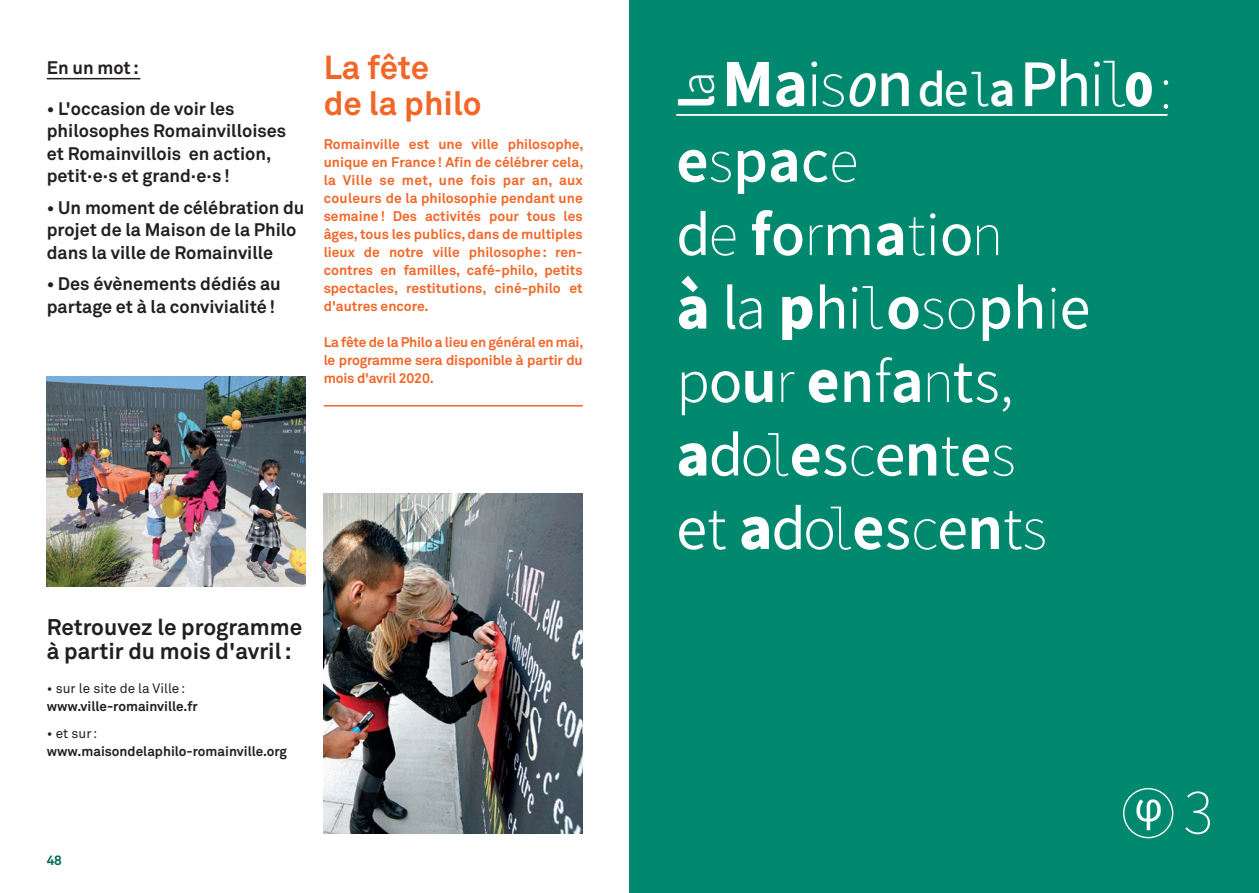
<style>
.page{position:relative;width:1259px;height:893px;background:#fff}
.page>*{position:absolute;margin:0;border:0;box-sizing:border-box;transform-origin:0 0}
.t1{font:700 59.25px "Noto Sans SC";color:#fff}
.t2{font:100 55.5px/73.5px "Noto Sans SC";color:#fff}
.t3{font:700 44.55px "Noto Sans SC";color:#fff}
.t4{font:39.45px "Noto Sans";color:#fff}
.t5{font:700 33px/36px "Akkurat";color:#f26628}
.t6{font:700 22.5px/24px "Akkurat";color:#231f20}
.t7{font:700 18px/22.5px "Akkurat";color:#231f20}
.t8{font:700 13.8px/18px "Akkurat";letter-spacing:-.01em;color:#f26628;text-align:justify}
.t9{font:700 13.5px "Akkurat";color:#231f20}
.t10{font:13.5px "Akkurat";color:#231f20}
.t11{font:700 13.5px "Akkurat";color:#006c58}
.s1{font-weight:300}
.s2{font-weight:900}
.s3{font-weight:100}
.s4{font-weight:400;font-style:italic}
.s5{font-weight:500}
.s6{font-weight:500;font-size:44.55px}
.s7{font-weight:400;font-size:44.55px}
.s8{font-weight:300;font-size:44.55px}
.s9{font-size:44.55px}
.s10{font-weight:400}
.s11{font-weight:700}
.s12{font-family:"Noto Sans SC";font-weight:100;font-size:57px}
</style>
<div class="page">
<hr style="left:47px;top:78px;width:93px;height:1px;background:#231f20">
<hr style="left:324px;top:405px;width:259px;height:2px;background:#f26628">
<img style="left:324px;top:494px;width:259px;height:339px">
<img style="left:47px;top:376px;width:259px;height:211px">
<div style="left:629px;top:0;width:630px;height:893px;background:#00896e"></div>
<hr style="left:676px;top:114px;width:491px;height:2px;background:#fff">
<div style="left:1123px;top:788px;width:50px;height:50px;border:1px solid #fff;border-radius:50%"></div>
<h3 class="t7" style="left:47px;top:57px;width:94px">En un mot :</h3>
<h3 class="t7" style="left:47px;top:97px;width:241px">• L'occasion de voir les philosophes Romainvilloises et Romainvillois en action, petit·e·s et grand·e·s!</h3>
<h3 class="t7" style="left:47px;top:196px;width:259px">• Un moment de célébration du projet de la Maison de la Philo dans la ville de Romainville</h3>
<h3 class="t7" style="left:47px;top:273px;width:235px">• Des évènements dédiés au partage et à la convivialité!</h3>
<h3 class="t5" style="left:324px;top:50px;width:159px">La fête<br>de la philo</h3>
<p class="t8" style="left:324px;top:135px;width:261px">Romainville est une ville philosophe, unique en France! Afin de célébrer cela, la Ville se met, une fois par an, aux couleurs de la philosophie pendant une semaine! Des activités pour tous les âges, tous les publics, dans de multiples lieux de notre ville philosophe: ren&shy;contres en familles, café-philo, petits spectacles, restitutions, ciné-philo et d'autres encore.</p>
<p class="t8" style="left:324px;top:333px;width:261px">La fête de la Philo a lieu en général en mai, le programme sera disponible à partir du mois d'avril 2020.</p>
<h3 class="t6" style="left:47px;top:615px;width:257px">Retrouvez le programme à partir du mois d'avril:</h3>
<p class="t10" style="left:47px;top:681px;width:140px">• sur le site de la Ville:</p>
<p class="t9" style="left:47px;top:698px;width:153px">www.ville-romainville.fr</p>
<p class="t10" style="left:47px;top:726px;width:52px">• et sur:</p>
<p class="t9" style="left:47px;top:743px;width:242px">www.maisondelaphilo-romainville.org</p>
<p class="t11" style="left:47px;top:852px;width:17px">48</p>
<h3 class="t3" style="left:672px;top:109px;width:39px;rotate:-90deg">l<span class="s1">a</span></h3>
<h1 class="t1" style="left:722px;top:51px;width:433px"><span class="s2">M</span>a<span class="s1">i</span><span class="s3">s</span><span class="s4">o</span><span class="s5">n</span><span class="s6">d</span><span class="s7">e</span> <span class="s8">l</span><span class="s9">a</span><span class="s5">P</span><span class="s10">h</span><span class="s1">i</span><span class="s3">l</span>o</h1>
<h2 class="t2" style="left:1159px;top:52px;width:14px">:</h2>
<h2 class="t2" style="left:676px;top:126px;width:415px"><span class="s11">e</span>s<span class="s5">p</span><span class="s11">a</span><span class="s10">c</span>e<br><span class="s10">d</span>e <span class="s11">f</span><span class="s5">o</span>r<span class="s10">m</span><span class="s11">a</span>t<span class="s1">i</span><span class="s10">o</span>n<br><span class="s2">à</span> <span class="s10">l</span><span class="s1">a</span> <span class="s2">p</span><span class="s10">h</span><span class="s1">i</span>l<span class="s11">o</span>so<span class="s5">p</span><span class="s10">h</span>i<span class="s10">e </span><span class="s1">p</span><span class="s10">o</span><span class="s11">u</span>r <span class="s2">e</span><span class="s5">n</span><span class="s1">f</span><span class="s11">a</span>n<span class="s10">t</span><span class="s1">s, </span><span class="s2">a</span><span class="s10">d</span><span class="s1">o</span>l<span class="s11">e</span><span class="s10">s</span>c<span class="s10">e</span><span class="s11">n</span><span class="s1">t</span><span class="s5">e</span>s<br><span class="s10">e</span><span class="s1">t</span> <span class="s2">a</span><span class="s10">d</span><span class="s1">o</span>l<span class="s11">e</span><span class="s10">s</span>c<span class="s10">e</span><span class="s11">n</span><span class="s1">t</span>s</h2>
<h3 class="t4" style="left:1134px;top:780px;width:80px">φ <span class="s12">3</span></h3>
</div>
